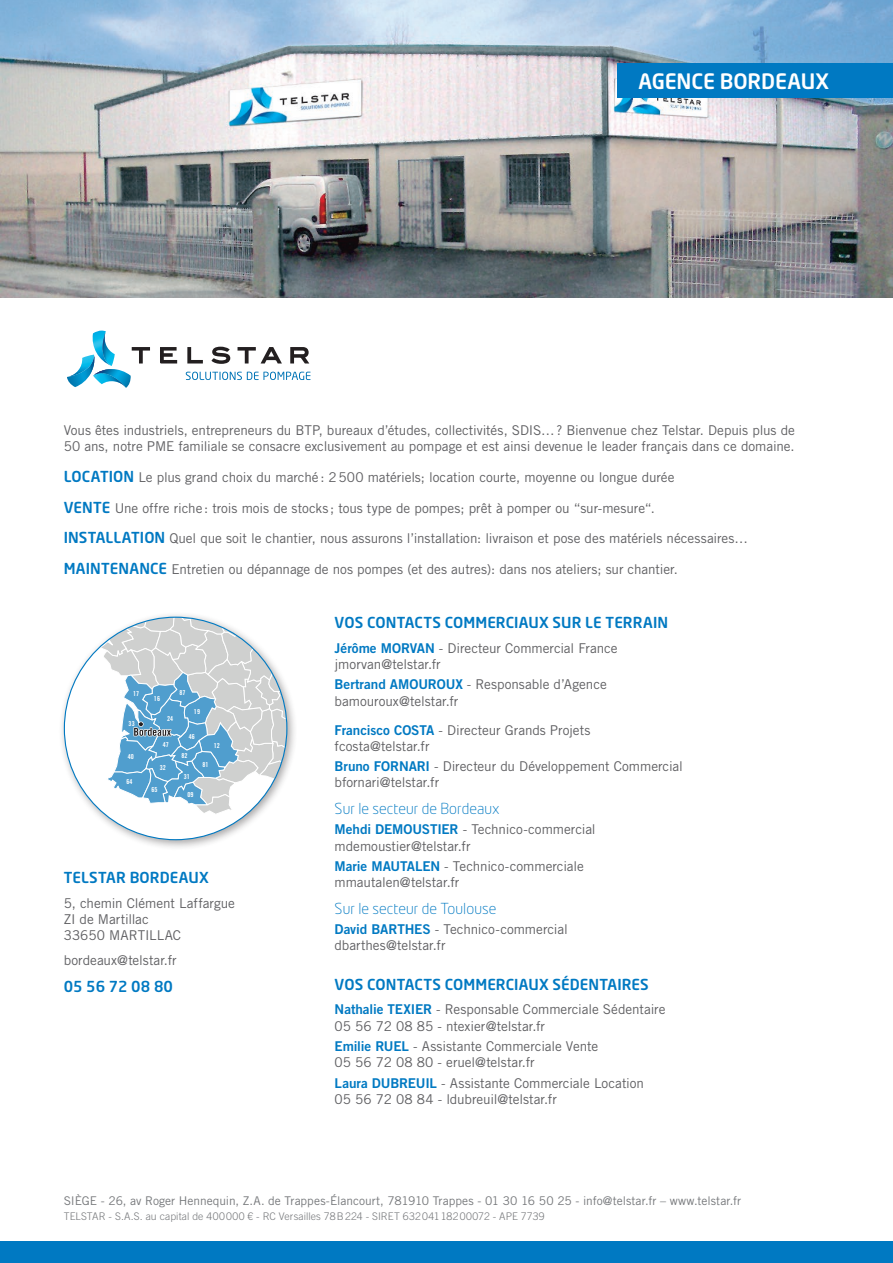
<style>
.page{position:relative;width:893px;height:1263px;background:#fff}
.page>*{position:absolute;margin:0;border:0;box-sizing:border-box;transform-origin:0 0}
.t1{font:500 21px "Neo Tech Dacia";letter-spacing:-.005em;color:#fff}
.t2{font:500 15px "Neo Tech Dacia";letter-spacing:.005em;color:#0079c2}
.t3{font:300 15px "Neo Tech Dacia";letter-spacing:.005em;color:#0079c2}
.t4{font:13.5px/16.2px "Trade Gothic LT Std";letter-spacing:-.005em;color:#5f5f62}
.t5{font:12px "Trade Gothic LT Std";color:#76787b}
.t6{font:300 10.5px "Trade Gothic LT Std";letter-spacing:.01em;color:#76787b}
.t7{font:6.75px "Trade Gothic LT Std Bd Cn 20";color:#fff}
.s1{font-family:"Neo Tech Dacia";font-weight:500;font-size:15px;color:#0079c2}
.s2{font-family:"Trade Gothic LT Std Bd 2";color:#0079c2}
</style>
<div class="page">
<div style="left:0;top:1242px;width:893px;height:21px;background:#0079c2"></div>
<svg style="left:290px;top:347px;width:19px;height:16px"></svg>
<svg style="left:67px;top:331px;width:83px;height:57px"></svg>
<svg style="left:211px;top:347px;width:19px;height:17px"></svg>
<svg style="left:187px;top:347px;width:16px;height:16px"></svg>
<svg style="left:160px;top:347px;width:17px;height:16px"></svg>
<svg style="left:238px;top:347px;width:44px;height:16px"></svg>
<svg style="left:186px;top:372px;width:124px;height:8px"></svg>
<img style="left:0;top:0;width:893px;height:298px">
<div style="left:58px;top:611px;width:240px;height:240px;background:#231f20;opacity:.4"></div>
<div style="left:64px;top:617px;width:223px;height:223px;background:#fff;border-radius:50%"></div>
<svg style="left:64px;top:617px;width:223px;height:198px"></svg>
<div style="left:617px;top:64px;width:276px;height:34px;background:#0079c2"></div>
<h1 class="t1" style="left:638px;top:68px;width:192px">AGENCE BORDEAUX</h1>
<p class="t4" style="left:64px;top:422px;width:733px">Vous êtes industriels, entrepreneurs du BTP, bureaux d’études, collectivités, SDIS…? Bienvenue chez Telstar. Depuis plus de<br>50 ans, notre PME familiale se consacre exclusivement au pompage et est ainsi devenue le leader français dans ce domaine.</p>
<p class="t4" style="left:64px;top:469px;width:612px"><span class="s1">LOCATION</span> Le plus grand choix du marché : 2500 matériels; location courte, moyenne ou longue durée</p>
<p class="t4" style="left:64px;top:500px;width:593px"><span class="s1">VENTE</span> Une offre riche: trois mois de stocks ; tous type de pompes; prêt à pomper ou “sur-mesure“.</p>
<p class="t4" style="left:64px;top:530px;width:686px"><span class="s1">INSTALLATION</span> Quel que soit le chantier, nous assurons l’installation: livraison et pose des matériels nécessaires…</p>
<p class="t4" style="left:64px;top:561px;width:616px"><span class="s1">MAINTENANCE</span> Entretien ou dépannage de nos pompes (et des autres): dans nos ateliers; sur chantier.</p>
<p class="t2" style="left:335px;top:613px;width:335px">VOS CONTACTS COMMERCIAUX SUR LE TERRAIN</p>
<p class="t4" style="left:335px;top:640px;width:284px"><span class="s2">Jérôme MORVAN</span> - Directeur Commercial France jmorvan@telstar.fr</p>
<p class="t4" style="left:335px;top:676px;width:274px"><span class="s2">Bertrand AMOUROUX</span> - Responsable d’Agence bamouroux@telstar.fr</p>
<p class="t4" style="left:335px;top:721px;width:257px"><span class="s2">Francisco COSTA</span> - Directeur Grands Projets fcosta@telstar.fr</p>
<p class="t4" style="left:335px;top:758px;width:350px"><span class="s2">Bruno FORNARI</span> - Directeur du Développement Commercial bfornari@telstar.fr</p>
<p class="t3" style="left:335px;top:799px;width:167px">Sur le secteur de Bordeaux</p>
<p class="t4" style="left:335px;top:821px;width:263px"><span class="s2">Mehdi DEMOUSTIER</span> - Technico-commercial mdemoustier@telstar.fr</p>
<p class="t4" style="left:335px;top:858px;width:251px"><span class="s2">Marie MAUTALEN</span> - Technico-commerciale mmautalen@telstar.fr</p>
<p class="t3" style="left:335px;top:899px;width:163px">Sur le secteur de Toulouse</p>
<p class="t4" style="left:335px;top:921px;width:235px"><span class="s2">David BARTHES</span> - Technico-commercial dbarthes@telstar.fr</p>
<p class="t2" style="left:335px;top:975px;width:316px">VOS CONTACTS COMMERCIAUX SÉDENTAIRES</p>
<p class="t4" style="left:335px;top:1001px;width:332px"><span class="s2">Nathalie TEXIER</span> - Responsable Commerciale Sédentaire<br>05 56 72 08 85 - ntexier@telstar.fr</p>
<p class="t4" style="left:335px;top:1038px;width:265px"><span class="s2">Emilie RUEL</span> - Assistante Commerciale Vente<br>05 56 72 08 80 - eruel@telstar.fr</p>
<p class="t4" style="left:335px;top:1075px;width:311px"><span class="s2">Laura DUBREUIL</span> - Assistante Commerciale Location<br>05 56 72 08 84 - ldubreuil@telstar.fr</p>
<p class="t7" style="left:180px;top:688px;width:8px">87</p>
<p class="t7" style="left:133px;top:690px;width:8px">17</p>
<p class="t7" style="left:154px;top:695px;width:8px">16</p>
<p class="t7" style="left:194px;top:707px;width:8px">19</p>
<p class="t7" style="left:167px;top:715px;width:8px">24</p>
<p class="t7" style="left:163px;top:741px;width:8px">47</p>
<p class="t7" style="left:160px;top:763px;width:8px">32</p>
<p class="t7" style="left:129px;top:720px;width:8px">33</p>
<p class="t7" style="left:189px;top:732px;width:8px">46</p>
<p class="t7" style="left:214px;top:742px;width:8px">12</p>
<p class="t7" style="left:181px;top:752px;width:8px">82</p>
<p class="t7" style="left:128px;top:752px;width:8px">40</p>
<p class="t7" style="left:202px;top:760px;width:8px">81</p>
<p class="t7" style="left:184px;top:773px;width:8px">31</p>
<p class="t7" style="left:188px;top:790px;width:8px">09</p>
<p class="t7" style="left:126px;top:777px;width:8px">64</p>
<p class="t7" style="left:151px;top:786px;width:8px">65</p>
<p class="t2" style="left:64px;top:868px;width:147px">TELSTAR BORDEAUX</p>
<p class="t4" style="left:64px;top:895px;width:173px">5, chemin Clément Laffargue<br>ZI de Martillac<br>33650 MARTILLAC</p>
<p class="t4" style="left:64px;top:952px;width:114px">bordeaux@telstar.fr</p>
<p class="t2" style="left:64px;top:976px;width:111px">05 56 72 08 80</p>
<p class="t5" style="left:64px;top:1194px;width:679px">SIÈGE - 26, av Roger Hennequin, Z.A. de Trappes-Élancourt, 781910 Trappes - 01 30 16 50 25 - info@telstar.fr – www.telstar.fr</p>
<p class="t6" style="left:64px;top:1210px;width:482px">TELSTAR - S.A.S. au capital de 400000 € - RC Versailles 78B224 - SIRET 63204118200072 - APE 7739</p>
</div>
